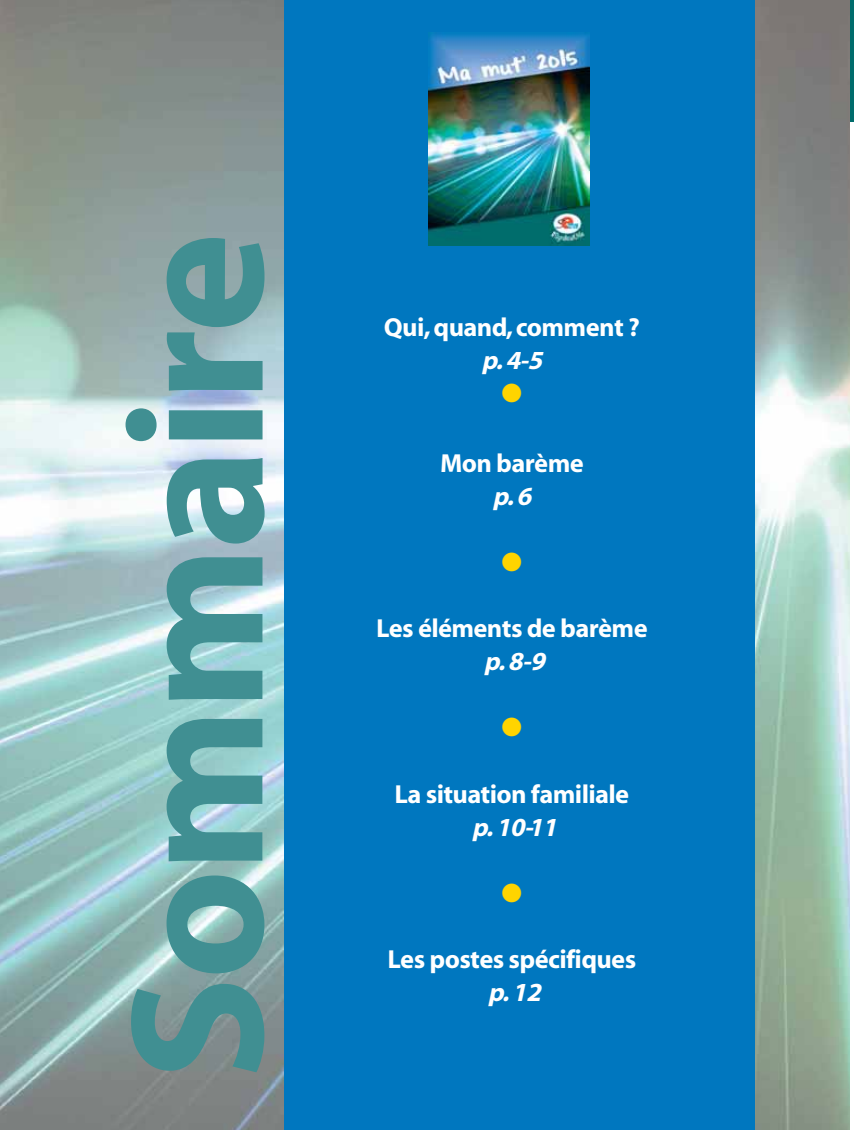
<style>
.page{position:relative;width:854px;height:1130px;background:#fff}
.page>*{position:absolute;margin:0;border:0;box-sizing:border-box;transform-origin:0 0}
.t1{font:191.55px "Myriad Headline";color:#408f92}
.t2{font:26.1px "Myriad Headline";color:#fff}
.t3{font:italic 26.1px "Myriad Headline";color:#fff}
.t4{font:26.1px "Zapf Dingbats ITC";color:#ffd400}
</style>
<div class="page">
<div style="left:849px;top:0;width:5px;height:122px;background:#006c6c"></div>
<img style="left:0;top:0;width:849px;height:1130px">
<div style="left:284px;top:0;width:470px;height:1130px;background:#0077bf"></div>
<img style="left:429px;top:34px;width:160px;height:211px">
<h1 class="t1" style="left:126px;top:1078px;width:846px;rotate:-90deg">Sommaire</h1>
<p class="t2" style="left:384px;top:317px;width:257px">Qui, quand, comment ?</p>
<p class="t3" style="left:482px;top:350px;width:67px">p.4-5</p>
<p class="t4" style="left:501px;top:383px;width:22px">●</p>
<p class="t2" style="left:440px;top:453px;width:145px">Mon barème</p>
<p class="t3" style="left:493px;top:486px;width:45px">p.6</p>
<p class="t4" style="left:501px;top:553px;width:22px">●</p>
<p class="t2" style="left:376px;top:619px;width:272px">Les éléments de barème</p>
<p class="t3" style="left:484px;top:652px;width:67px">p.8-9</p>
<p class="t4" style="left:501px;top:718px;width:22px">●</p>
<p class="t2" style="left:395px;top:784px;width:235px">La situation familiale</p>
<p class="t3" style="left:472px;top:817px;width:91px">p.10-11</p>
<p class="t4" style="left:501px;top:883px;width:22px">●</p>
<p class="t2" style="left:388px;top:949px;width:249px">Les postes spécifiques</p>
<p class="t3" style="left:488px;top:982px;width:59px">p.12</p>
</div>
